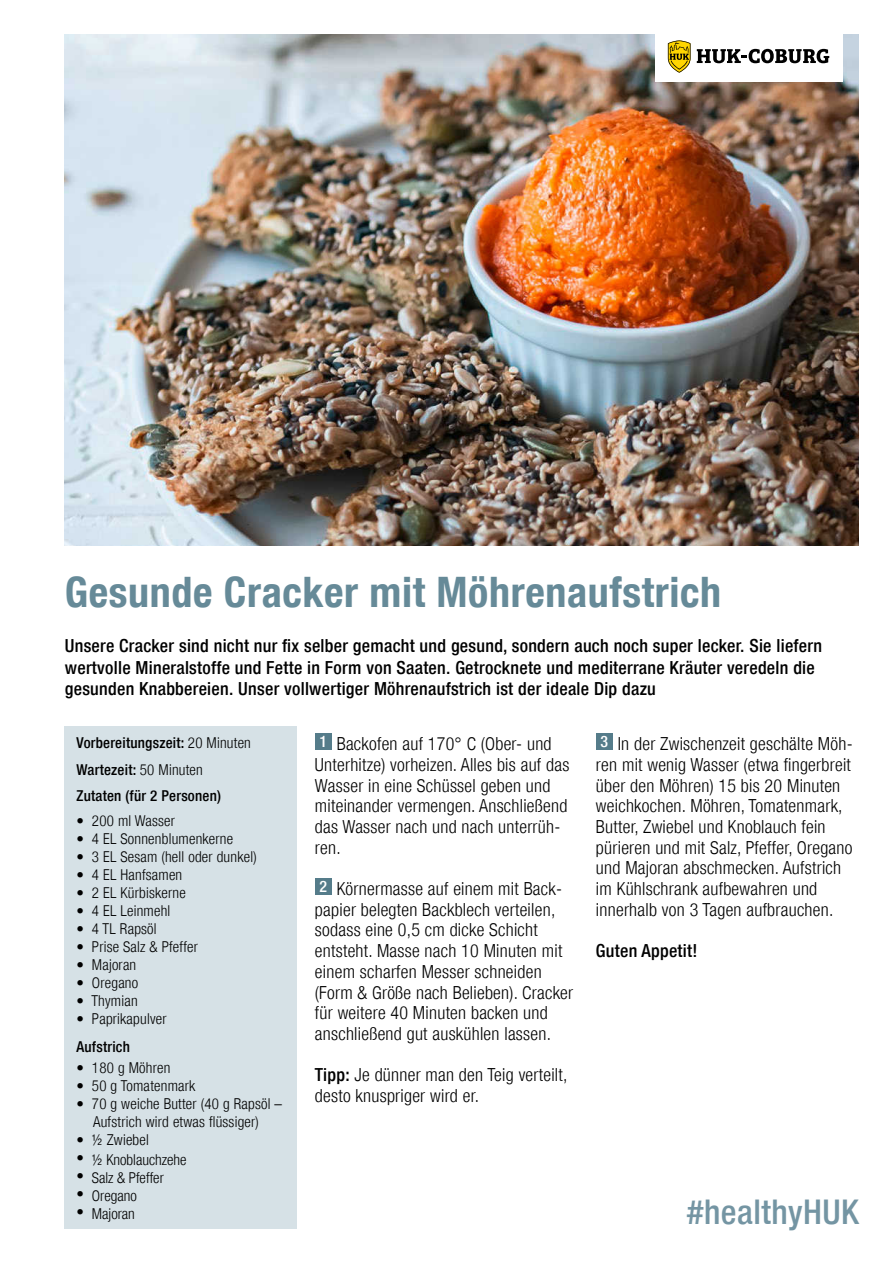
<style>
.page{position:relative;width:893px;height:1263px;background:#fff}
.page>*{position:absolute;margin:0;border:0;box-sizing:border-box;transform-origin:0 0}
.t1{font:42px "Helvetica Neuefor HUK 77 Bd Cn";letter-spacing:.015em;color:#668a98}
.t2{font:34.05px "Helvetica Neuefor HUK 67 Md Cn";letter-spacing:.015em;color:#7495a3}
.t3{font:18px/20.7px "Helvetica Neuefor HUK 47 Lt Cn";letter-spacing:.015em;color:#000}
.t4{font:18px/21.6px "Helvetica Neuefor HUK 67 Md Cn";letter-spacing:.015em;color:#000}
.t5{font:15px/18px "Helvetica Neuefor HUK 47 Lt Cn";letter-spacing:.015em;color:#000;text-align:center}
.t6{font:15px/26.5px "Helvetica Neuefor HUK 67 Md Cn";letter-spacing:.015em;color:#000}
.s1{font-family:"Helvetica Neuefor HUK 47 Lt Cn"}
.s2{font-family:"Helvetica Neuefor HUK 67 Md Cn"}
</style>
<div class="page">
<img style="left:65px;top:34px;width:794px;height:511px">
<div style="left:65px;top:727px;width:232px;height:502px;background:#d6e1e6"></div>
<div style="left:315px;top:733px;width:17px;height:17px;background:#557c8a"></div>
<div style="left:315px;top:878px;width:17px;height:17px;background:#557c8a"></div>
<div style="left:596px;top:733px;width:17px;height:17px;background:#557c8a"></div>
<div style="left:655px;top:0;width:187px;height:82px;background:#fff"></div>
<svg style="left:697px;top:49px;width:132px;height:14px"></svg>
<svg style="left:668px;top:40px;width:23px;height:33px"></svg>
<h1 class="t1" style="left:65px;top:567px;width:658px">Gesunde Cracker mit Möhrenaufstrich</h1>
<p class="t4" style="left:65px;top:635px;width:759px">Unsere Cracker sind nicht nur fix selber gemacht und gesund, sondern auch noch super lecker. Sie liefern wertvolle Mineralstoffe und Fette in Form von Saaten. Getrocknete und mediterrane Kräuter veredeln die gesunden Knabbereien. Unser vollwertiger Möhrenaufstrich ist der ideale Dip dazu</p>
<p class="t6" style="left:77px;top:729px;width:176px">Vorbereitungszeit: <span class="s1">20 Minuten<br></span>Wartezeit: <span class="s1">50 Minuten<br></span>Zutaten (für 2 Personen)</p>
<p class="t5" style="left:77px;top:812px;width:100px">• 200 ml Wasser</p>
<p class="t5" style="left:77px;top:830px;width:158px">• 4 EL Sonnenblumenkerne</p>
<p class="t5" style="left:77px;top:848px;width:182px">• 3 EL Sesam (hell oder dunkel)</p>
<p class="t5" style="left:77px;top:866px;width:107px">• 4 EL Hanfsamen</p>
<p class="t5" style="left:77px;top:884px;width:111px">• 2 EL Kürbiskerne</p>
<p class="t5" style="left:77px;top:902px;width:95px">• 4 EL Leinmehl</p>
<p class="t5" style="left:77px;top:920px;width:82px">• 4 TL Rapsöl</p>
<p class="t5" style="left:77px;top:938px;width:123px">• Prise Salz &amp; Pfeffer</p>
<p class="t5" style="left:77px;top:956px;width:61px">• Majoran</p>
<p class="t5" style="left:77px;top:974px;width:63px">• Oregano</p>
<p class="t5" style="left:77px;top:992px;width:63px">• Thymian</p>
<p class="t5" style="left:77px;top:1010px;width:92px">• Paprikapulver</p>
<p class="t6" style="left:77px;top:1033px;width:55px">Aufstrich</p>
<p class="t5" style="left:77px;top:1058px;width:95px">• 180 g Möhren</p>
<p class="t5" style="left:77px;top:1076px;width:120px">• 50 g Tomatenmark</p>
<p class="t5" style="left:77px;top:1094px;width:207px">• 70 g weiche Butter (40 g Rapsöl –<br>Aufstrich wird etwas flüssiger)</p>
<p class="t5" style="left:77px;top:1130px;width:74px">• ½ Zwiebel</p>
<p class="t5" style="left:77px;top:1150px;width:111px">• ½ Knoblauchzehe</p>
<p class="t5" style="left:77px;top:1168px;width:89px">• Salz &amp; Pfeffer</p>
<p class="t5" style="left:77px;top:1186px;width:62px">• Oregano</p>
<p class="t5" style="left:77px;top:1204px;width:60px">• Majoran</p>
<p class="t3" style="left:315px;top:733px;width:256px"><sup>1</sup> Backofen auf 170° C (Ober- und<br>Unterhitze) vorheizen. Alles bis auf das<br>Wasser in eine Schüssel geben und miteinander vermengen. Anschließend das Wasser nach und nach unterrüh&shy;ren.</p>
<p class="t3" style="left:315px;top:878px;width:260px"><sup>2</sup> Körnermasse auf einem mit Back&shy;papier belegten Backblech verteilen, sodass eine 0,5 cm dicke Schicht entsteht. Masse nach 10 Minuten mit einem scharfen Messer schneiden (Form &amp; Größe nach Belieben). Cracker für weitere 40 Minuten backen und anschließend gut auskühlen lassen.</p>
<p class="t3" style="left:315px;top:1064px;width:254px"><span class="s2">Tipp:</span> Je dünner man den Teig verteilt, desto knuspriger wird er.</p>
<p class="t3" style="left:596px;top:733px;width:258px"><sup>3</sup> In der Zwischenzeit geschälte Möh&shy;ren mit wenig Wasser (etwa fingerbreit über den Möhren) 15 bis 20 Minuten weichkochen. Möhren, Tomatenmark, Butter, Zwiebel und Knoblauch fein pürieren und mit Salz, Pfeffer, Oregano und Majoran abschmecken. Aufstrich im Kühlschrank aufbewahren und innerhalb von 3 Tagen aufbrauchen.</p>
<p class="t4" style="left:596px;top:940px;width:103px">Guten Appetit!</p>
<h2 class="t2" style="left:687px;top:1191px;width:173px">#healthyHUK</h2>
</div>
